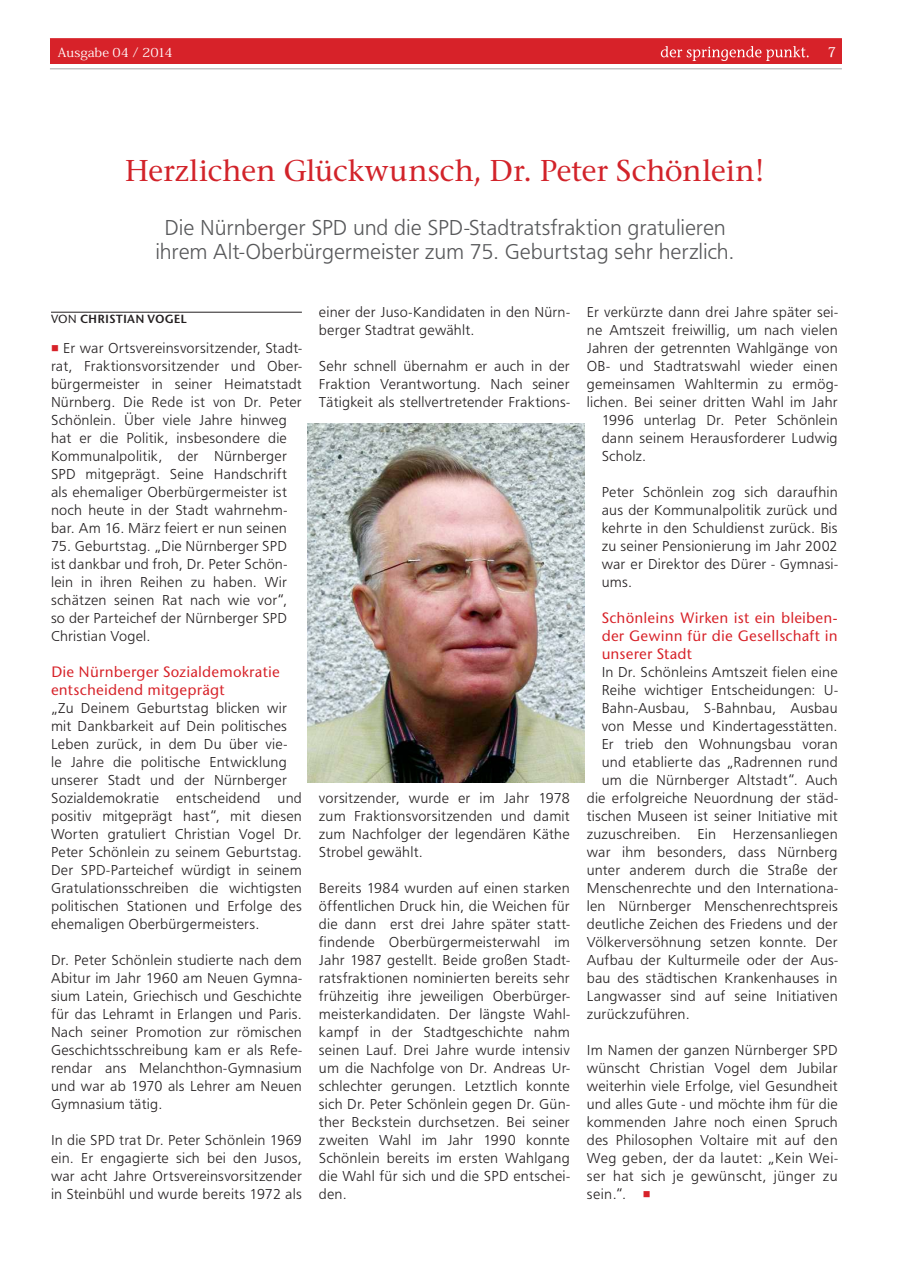
<style>
.page{position:relative;width:910px;height:1280px;background:#fff}
.page>*{position:absolute;margin:0;border:0;box-sizing:border-box;transform-origin:0 0}
.t1{font:500 31.5px "Stone Serif Itc T";letter-spacing:-.005em;color:#d2232a}
.t2{font:300 22.5px/24px "Front Page";letter-spacing:-.01em;color:#58595b;text-align:center}
.t3{font:500 15.3px/18px "Stone San Itc T";letter-spacing:.01em;color:#d72229}
.t4{font:300 15px/18px "Front Page";letter-spacing:.01em;color:#231f20;text-align:justify}
.t5{font:13.5px "Koz Min Pro Medium 90 pv RKSJ H";color:#fff}
.t6{font:12.45px "Koz Min Pro Regular 90 pv RKSJ H";letter-spacing:-.005em;color:#fff;scale:1.09 1}
.t7{font:12px "Stone San Itc T Semi";letter-spacing:.02em;color:#231f20}
.s1{font-family:"Stone San Itc T";font-weight:500}
.s2{color:#d72229}
</style>
<div class="page">
<div style="left:50px;top:40px;width:792px;height:24px;background:#d72229"></div>
<hr style="left:50px;top:68px;width:792px;height:1px;background:#a5a7a9">
<hr style="left:50px;top:38px;width:792px;height:1px;background:#d72229">
<svg style="left:661px;top:46px;width:148px;height:15px"></svg>
<hr style="left:51px;top:312px;width:251px;height:1px;background:#231f20">
<img style="left:307px;top:423px;width:278px;height:359px">
<p class="t6" style="left:58px;top:47px;width:107px">Ausgabe 04 / 2014</p>
<h1 class="t1" style="left:125px;top:158px;width:642px">Herzlichen Glückwunsch, Dr. Peter Schönlein!</h1>
<h2 class="t2" style="left:155px;top:217px;width:581px">Die Nürnberger SPD und die SPD-Stadtratsfraktion gratulieren ihrem Alt-Oberbürgermeister zum 75. Geburtstag sehr herzlich.</h2>
<p class="t5" style="left:828px;top:47px;width:10px">7</p>
<p class="t7" style="left:51px;top:313px;width:137px"><span class="s1">VON</span> CHRISTIAN VOGEL</p>
<p class="t4" style="left:51px;top:340px;width:252px;text-align:left"><span class="s2">■</span> Er war Ortsvereinsvorsitzender, Stadt&shy;rat, Fraktionsvorsitzender und Ober&shy;bürgermeister in seiner Heimatstadt Nürnberg. Die Rede ist von Dr. Peter Schönlein. Über viele Jahre hinweg hat er die Politik, insbesondere die Kommunalpolitik, der Nürnberger SPD mitgeprägt. Seine Handschrift als ehemaliger Oberbürgermeister ist noch heute in der Stadt wahrnehm&shy;bar. Am 16. März feiert er nun seinen</p>
<p class="t4" style="left:51px;top:538px;width:237px">75. Geburtstag. „Die Nürnberger SPD ist dankbar und froh, Dr. Peter Schön&shy;lein in ihren Reihen zu haben. Wir schätzen seinen Rat nach wie vor“, so der Parteichef der Nürnberger SPD Christian Vogel.</p>
<p class="t3" style="left:51px;top:664px;width:230px">Die Nürnberger Sozialdemokratie entscheidend mitgeprägt</p>
<p class="t4" style="left:51px;top:700px;width:252px;text-align:left">„Zu Deinem Geburtstag blicken wir mit Dankbarkeit auf Dein politisches Leben zurück, in dem Du über vie-<br>le Jahre die politische Entwicklung unserer Stadt und der Nürnberger Sozialdemokratie entscheidend und positiv mitgeprägt hast“, mit diesen Worten gratuliert Christian Vogel Dr.<br>Peter Schönlein zu seinem Geburtstag.<br>Der SPD-Parteichef würdigt in seinem Gratulationsschreiben die wichtigsten politischen Stationen und Erfolge des ehemaligen Oberbürgermeisters.</p>
<p class="t4" style="left:51px;top:952px;width:252px">Dr. Peter Schönlein studierte nach dem Abitur im Jahr 1960 am Neuen Gymna&shy;sium Latein, Griechisch und Geschichte für das Lehramt in Erlangen und Paris.<br>Nach seiner Promotion zur römischen Geschichtsschreibung kam er als Refe&shy;rendar ans Melanchthon-Gymnasium und war ab 1970 als Lehrer am Neuen Gymnasium tätig.</p>
<p class="t4" style="left:51px;top:1132px;width:252px">In die SPD trat Dr. Peter Schönlein 1969 ein. Er engagierte sich bei den Jusos, war acht Jahre Ortsvereinsvorsitzender in Steinbühl und wurde bereits 1972 als</p>
<p class="t4" style="left:319px;top:304px;width:252px">einer der Juso-Kandidaten in den Nürn&shy;berger Stadtrat gewählt.</p>
<p class="t4" style="left:319px;top:358px;width:252px">Sehr schnell übernahm er auch in der Fraktion Verantwortung. Nach seiner Tätigkeit als stellvertretender Fraktions-</p>
<p class="t4" style="left:319px;top:790px;width:252px">vorsitzender, wurde er im Jahr 1978 zum Fraktionsvorsitzenden und damit zum Nachfolger der legendären Käthe Strobel gewählt.</p>
<p class="t4" style="left:319px;top:880px;width:252px">Bereits 1984 wurden auf einen starken öffentlichen Druck hin, die Weichen für die dann erst drei Jahre später statt&shy;findende Oberbürgermeisterwahl im Jahr 1987 gestellt. Beide großen Stadt&shy;ratsfraktionen nominierten bereits sehr frühzeitig ihre jeweiligen Oberbürger&shy;meisterkandidaten. Der längste Wahl&shy;kampf in der Stadtgeschichte nahm seinen Lauf. Drei Jahre wurde intensiv um die Nachfolge von Dr. Andreas Ur&shy;schlechter gerungen. Letztlich konnte sich Dr. Peter Schönlein gegen Dr. Gün&shy;ther Beckstein durchsetzen. Bei seiner zweiten Wahl im Jahr 1990 konnte Schönlein bereits im ersten Wahlgang die Wahl für sich und die SPD entschei&shy;den.</p>
<p class="t4" style="left:587px;top:304px;width:252px">Er verkürzte dann drei Jahre später sei-</p>
<p class="t4" style="left:587px;top:322px;width:252px">ne Amtszeit freiwillig, um nach vielen</p>
<p class="t4" style="left:587px;top:340px;width:252px">Jahren der getrennten Wahlgänge von</p>
<p class="t4" style="left:587px;top:358px;width:252px">OB- und Stadtratswahl wieder einen</p>
<p class="t4" style="left:587px;top:376px;width:252px">gemeinsamen Wahltermin zu ermög-</p>
<p class="t4" style="left:587px;top:394px;width:252px">lichen. Bei seiner dritten Wahl im Jahr</p>
<p class="t4" style="left:602px;top:412px;width:237px">1996 unterlag Dr. Peter Schönlein</p>
<p class="t4" style="left:602px;top:430px;width:238px">dann seinem Herausforderer Ludwig</p>
<p class="t4" style="left:602px;top:448px;width:46px">Scholz.</p>
<p class="t4" style="left:602px;top:484px;width:238px">Peter Schönlein zog sich daraufhin aus der Kommunalpolitik zurück und kehrte in den Schuldienst zurück. Bis zu seiner Pensionierung im Jahr 2002 war er Direktor des Dürer - Gymnasi&shy;ums.</p>
<p class="t3" style="left:602px;top:610px;width:237px;text-align:justify">Schönleins Wirken ist ein bleiben&shy;der Gewinn für die Gesellschaft in unserer Stadt</p>
<p class="t4" style="left:602px;top:664px;width:238px">In Dr. Schönleins Amtszeit fielen eine</p>
<p class="t4" style="left:602px;top:682px;width:237px">Reihe wichtiger Entscheidungen: U-</p>
<p class="t4" style="left:602px;top:700px;width:237px">Bahn-Ausbau, S-Bahnbau, Ausbau</p>
<p class="t4" style="left:602px;top:718px;width:237px">von Messe und Kindertagesstätten.</p>
<p class="t4" style="left:602px;top:736px;width:237px">Er trieb den Wohnungsbau voran</p>
<p class="t4" style="left:602px;top:754px;width:238px">und etablierte das „Radrennen rund</p>
<p class="t4" style="left:602px;top:772px;width:238px">um die Nürnberger Altstadt“. Auch</p>
<p class="t4" style="left:587px;top:790px;width:252px">die erfolgreiche Neuordnung der städ-</p>
<p class="t4" style="left:587px;top:808px;width:252px">tischen Museen ist seiner Initiative mit</p>
<p class="t4" style="left:587px;top:826px;width:252px">zuzuschreiben. Ein Herzensanliegen</p>
<p class="t4" style="left:587px;top:844px;width:252px">war ihm besonders, dass Nürnberg</p>
<p class="t4" style="left:587px;top:862px;width:252px">unter anderem durch die Straße der</p>
<p class="t4" style="left:587px;top:880px;width:252px">Menschenrechte und den Internationa-</p>
<p class="t4" style="left:587px;top:898px;width:252px">len Nürnberger Menschenrechtspreis</p>
<p class="t4" style="left:587px;top:916px;width:252px">deutliche Zeichen des Friedens und der</p>
<p class="t4" style="left:587px;top:934px;width:252px">Völkerversöhnung setzen konnte. Der</p>
<p class="t4" style="left:587px;top:952px;width:252px">Aufbau der Kulturmeile oder der Aus-</p>
<p class="t4" style="left:587px;top:970px;width:252px">bau des städtischen Krankenhauses in</p>
<p class="t4" style="left:587px;top:988px;width:252px">Langwasser sind auf seine Initiativen</p>
<p class="t4" style="left:587px;top:1006px;width:104px">zurückzuführen.</p>
<p class="t4" style="left:587px;top:1042px;width:252px">Im Namen der ganzen Nürnberger SPD wünscht Christian Vogel dem Jubilar weiterhin viele Erfolge, viel Gesundheit und alles Gute - und möchte ihm für die kommenden Jahre noch einen Spruch des Philosophen Voltaire mit auf den Weg geben, der da lautet: „Kein Wei&shy;ser hat sich je gewünscht, jünger zu sein.“. <span class="s2">■</span></p>
</div>
